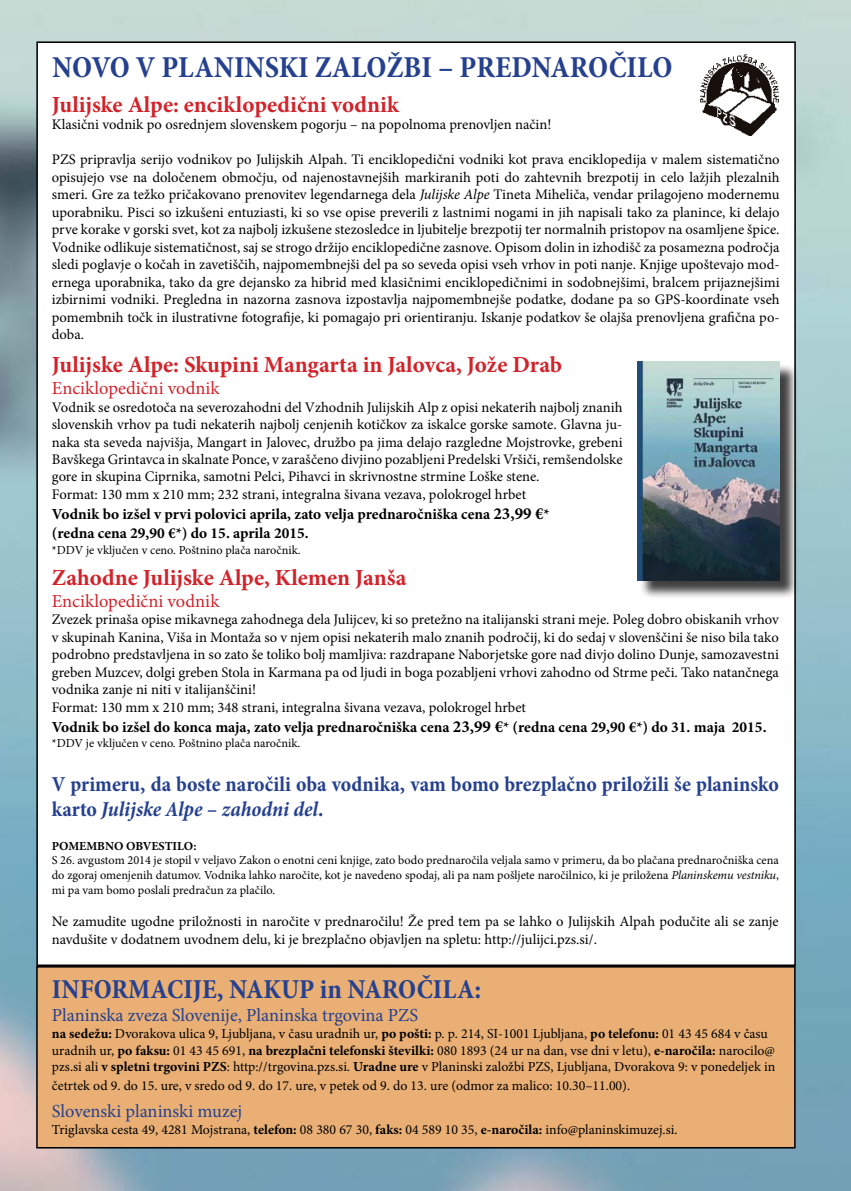
<style>
.page{position:relative;width:851px;height:1191px;background:#fff}
.page>*{position:absolute;margin:0;border:0;box-sizing:border-box;transform-origin:0 0}
.t1{font:700 condensed 30.6px "Minion Pro";color:#25408f}
.t2{font:700 condensed 27.6px "Minion Pro";color:#25408f}
.t3{font:700 22.95px "Minion Pro";color:#d2232a}
.t4{font:700 condensed 21.45px/25.8px "Minion Pro";color:#25408f}
.t5{font:18.45px "Minion Pro";color:#25408f}
.t6{font:18.45px "Minion Pro";color:#d2232a}
.t7{font:700 15.3px/18.5px "Minion Pro";color:#000}
.t8{font:14.55px/17.5px "Minion Pro";color:#000}
.t9{font:13.8px/16.5px "Minion Pro";color:#000}
.t10{font:12.3px/14.7px "Minion Pro";color:#000;text-align:justify}
.t11{font:700 12.3px "Minion Pro";color:#000}
.s1{font-style:italic}
.s2{font-size:16.8px}
.s3{font-weight:700}
</style>
<div class="page">
<img style="left:0;top:0;width:850px;height:1191px">
<div style="left:37px;top:42px;width:758px;height:923px;background:#fff"></div>
<img style="left:700px;top:54px;width:78px;height:82px">
<div style="left:37px;top:966px;width:757px;height:181px;background:#e9af74"></div>
<div style="left:36px;top:966px;width:759px;height:182px;border:2px solid #000"></div>
<div style="left:639px;top:363px;width:159px;height:236px;background:#000;opacity:.75"></div>
<img style="left:637px;top:361px;width:142px;height:219px">
<h1 class="t1" style="left:52px;top:46px;width:621px">NOVO V PLANINSKI ZALOŽBI – PREDNAROČILO</h1>
<h3 class="t3" style="left:52px;top:88px;width:348px">Julijske Alpe: enciklopedični vodnik</h3>
<p class="t8" style="left:52px;top:116px;width:501px">Klasični vodnik po osrednjem slovenskem pogorju – na popolnoma prenovljen način!</p>
<p class="t8" style="left:52px;top:151px;width:729px;text-align:justify">PZS pripravlja serijo vodnikov po Julijskih Alpah. Ti enciklopedični vodniki kot prava enciklopedija v malem sistematično opisujejo vse na določenem območju, od najenostavnejših markiranih poti do zahtevnih brezpotij in celo lažjih plezalnih smeri. Gre za težko pričakovano prenovitev legendarnega dela <span class="s1">Julijske Alpe</span> Tineta Miheliča, vendar prilagojeno modernemu uporabniku. Pisci so izkušeni entuziasti, ki so vse opise preverili z lastnimi nogami in jih napisali tako za planince, ki delajo prve korake v gorski svet, kot za najbolj izkušene stezosledce in ljubitelje brezpotij ter normalnih pristopov na osamljene špice.<br>Vodnike odlikuje sistematičnost, saj se strogo držijo enciklopedične zasnove. Opisom dolin in izhodišč za posamezna področja sledi poglavje o kočah in zavetiščih, najpomembnejši del pa so seveda opisi vseh vrhov in poti nanje. Knjige upoštevajo mod&shy;ernega uporabnika, tako da gre dejansko za hibrid med klasičnimi enciklopedičnimi in sodobnejšimi, bralcem prijaznejšimi izbirnimi vodniki. Pregledna in nazorna zasnova izpostavlja najpomembnejše podatke, dodane pa so GPS-koordinate vseh pomembnih točk in ilustrativne fotografije, ki pomagajo pri orientiranju. Iskanje podatkov še olajša prenovljena grafična po&shy;doba.</p>
<h3 class="t3" style="left:52px;top:348px;width:511px">Julijske Alpe: Skupini Mangarta in Jalovca, Jože Drab</h3>
<p class="t6" style="left:52px;top:376px;width:169px">Enciklopedični vodnik</p>
<p class="t8" style="left:52px;top:398px;width:572px">Vodnik se osredotoča na severozahodni del Vzhodnih Julijskih Alp z opisi nekaterih najbolj znanih slovenskih vrhov pa tudi nekaterih najbolj cenjenih kotičkov za iskalce gorske samote. Glavna ju&shy;naka sta seveda najvišja, Mangart in Jalovec, družbo pa jima delajo razgledne Mojstrovke, grebeni Bavškega Grintavca in skalnate Ponce, v zaraščeno divjino pozabljeni Predelski Vršiči, remšendolske gore in skupina Ciprnika, samotni Pelci, Pihavci in skrivnostne strmine Loške stene.<br>Format: 130 mm x 210 mm; 232 strani, integralna šivana vezava, polokrogel hrbet</p>
<p class="t7" style="left:52px;top:505px;width:499px">Vodnik bo izšel v prvi polovici aprila, zato velja prednaročniška cena <span class="s2">23,99 €</span>* (redna cena 29,90 €*) do 15. aprila 2015.</p>
<p class="t10" style="left:52px;top:543px;width:250px">*DDV je vključen v ceno. Poštnino plača naročnik.</p>
<h3 class="t3" style="left:52px;top:561px;width:356px">Zahodne Julijske Alpe, Klemen Janša</h3>
<p class="t6" style="left:52px;top:588px;width:169px">Enciklopedični vodnik</p>
<p class="t8" style="left:52px;top:611px;width:728px">Zvezek prinaša opise mikavnega zahodnega dela Julijcev, ki so pretežno na italijanski strani meje. Poleg dobro obiskanih vrhov v skupinah Kanina, Viša in Montaža so v njem opisi nekaterih malo znanih področij, ki do sedaj v slovenščini še niso bila tako podrobno predstavljena in so zato še toliko bolj mamljiva: razdrapane Naborjetske gore nad divjo dolino Dunje, samozavestni greben Muzcev, dolgi greben Stola in Karmana pa od ljudi in boga pozabljeni vrhovi zahodno od Strme peči. Tako natančnega vodnika zanje ni niti v italijanščini!<br>Format: 130 mm x 210 mm; 348 strani, integralna šivana vezava, polokrogel hrbet</p>
<p class="t7" style="left:52px;top:717px;width:716px">Vodnik bo izšel do konca maja, zato velja prednaročniška cena <span class="s2">23,99 €</span>* (redna cena 29,90 €*) do 31. maja 2015.</p>
<p class="t10" style="left:52px;top:735px;width:250px">*DDV je vključen v ceno. Poštnino plača naročnik.</p>
<h3 class="t4" style="left:52px;top:771px;width:728px">V primeru, da boste naročili oba vodnika, vam bomo brezplačno priložili še planinsko karto <span class="s1">Julijske Alpe – zahodni del</span>.</h3>
<p class="t11" style="left:52px;top:837px;width:146px">POMEMBNO OBVESTILO:</p>
<p class="t10" style="left:52px;top:853px;width:728px">S 26. avgustom 2014 je stopil v veljavo Zakon o enotni ceni knjige, zato bodo prednaročila veljala samo v primeru, da bo plačana prednaročniška cena do zgoraj omenjenih datumov. Vodnika lahko naročite, kot je navedeno spodaj, ali pa nam pošljete naročilnico, ki je priložena <span class="s1">Planinskemu vestniku</span>, mi pa vam bomo poslali predračun za plačilo.</p>
<p class="t8" style="left:52px;top:912px;width:728px">Ne zamudite ugodne priložnosti in naročite v prednaročilu! Že pred tem pa se lahko o Julijskih Alpah podučite ali se zanje navdušite v dodatnem uvodnem delu, ki je brezplačno objavljen na spletu: http://julijci.pzs.si/.</p>
<h2 class="t2" style="left:52px;top:970px;width:431px">INFORMACIJE, NAKUP in NAROČILA:</h2>
<p class="t5" style="left:52px;top:1003px;width:367px">Planinska zveza Slovenije, Planinska trgovina PZS</p>
<p class="t9" style="left:52px;top:1025px;width:724px"><span class="s3">na sedežu:</span> Dvorakova ulica 9, Ljubljana, v času uradnih ur, <span class="s3">po pošti:</span> p. p. 214, SI-1001 Ljubljana, <span class="s3">po telefonu:</span> 01 43 45 684 v času uradnih ur, <span class="s3">po faksu:</span> 01 43 45 691, <span class="s3">na brezplačni telefonski številki:</span> 080 1893 (24 ur na dan, vse dni v letu), <span class="s3">e-naročila:</span> narocilo@ pzs.si ali <span class="s3">v spletni trgovini PZS</span>: http://trgovina.pzs.si. <span class="s3">Uradne ure</span> v Planinski založbi PZS, Ljubljana, Dvorakova 9: v ponedeljek in</p>
<p class="t9" style="left:52px;top:1077px;width:579px">četrtek od 9. do 15. ure, v sredo od 9. do 17. ure, v petek od 9. do 13. ure (odmor za malico: 10.30–11.00).</p>
<p class="t5" style="left:52px;top:1098px;width:192px">Slovenski planinski muzej</p>
<p class="t9" style="left:52px;top:1121px;width:627px">Triglavska cesta 49, 4281 Mojstrana, <span class="s3">telefon:</span> 08 380 67 30, <span class="s3">faks:</span> 04 589 10 35, <span class="s3">e-naročila:</span> info@planinskimuzej.si.</p>
</div>
